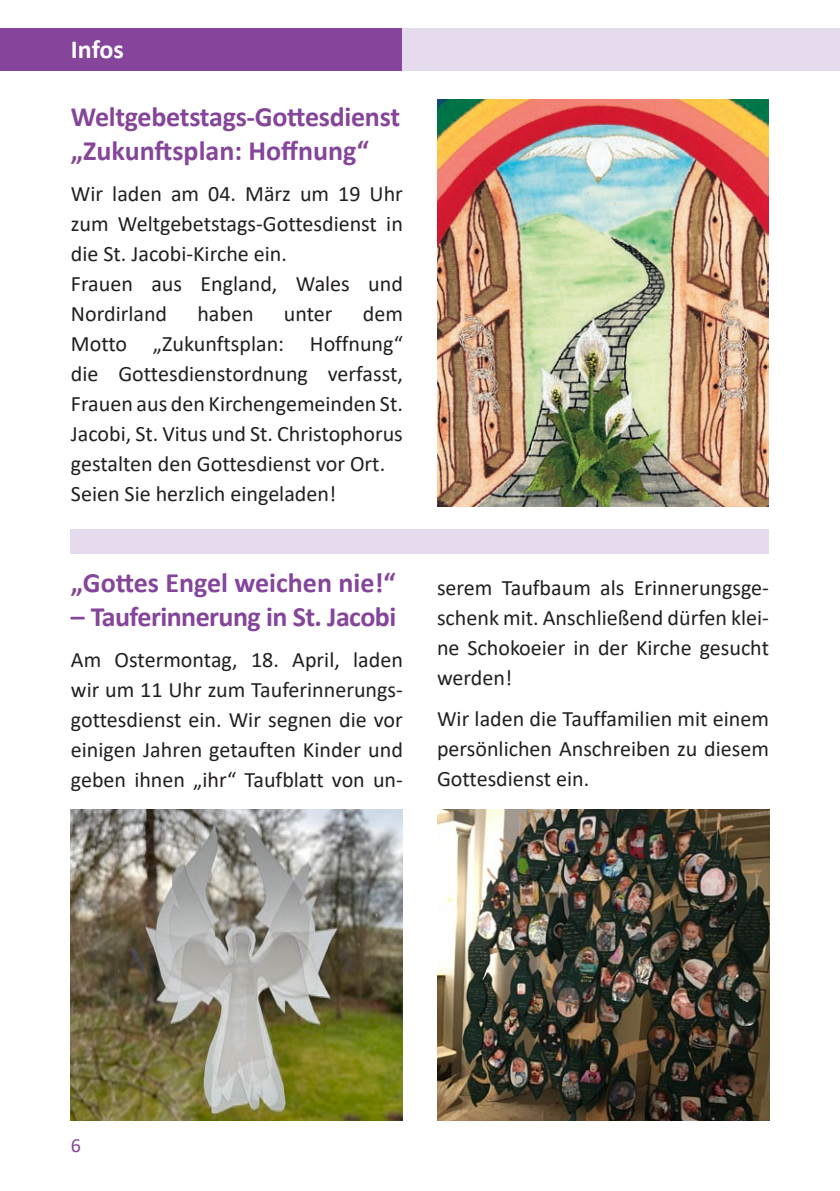
<style>
.page{position:relative;width:840px;height:1191px;background:#fff}
.page>*{position:absolute;margin:0;border:0;box-sizing:border-box;transform-origin:0 0}
.t1{font:700 28px/33.6px "Calibri";letter-spacing:-.01em;color:#85459a}
.t2{font:700 26px "Calibri";letter-spacing:-.005em;color:#fff}
.t3{font:22px/30px "Calibri";color:#231f20;text-align:justify}
</style>
<div class="page">
<div style="left:0;top:28px;width:403px;height:43px;background:#85459a"></div>
<div style="left:403px;top:28px;width:436px;height:43px;background:#e5dbec"></div>
<hr style="left:839px;top:28px;width:1px;height:43px;background:#e5dbec">
<img style="left:437px;top:99px;width:331px;height:407px">
<div style="left:71px;top:529px;width:697px;height:24px;background:#e5dbec"></div>
<img style="left:437px;top:809px;width:331px;height:311px">
<img style="left:71px;top:809px;width:332px;height:311px">
<p class="t2" style="left:71px;top:31px;width:54px">Infos</p>
<p class="t1" style="left:71px;top:100px;width:330px">Weltgebetstags-Gottesdienst „Zukunftsplan: Hoffnung“</p>
<p class="t3" style="left:71px;top:178px;width:333px;text-align:left">Wir laden am 04. März um 19 Uhr zum Weltgebetstags-Gottesdienst in die St. Jacobi-Kirche ein.<br>Frauen aus England, Wales und<br>Nordirland</p>
<p class="t3" style="left:197px;top:298px;width:58px">haben</p>
<p class="t3" style="left:284px;top:298px;width:50px">unter</p>
<p class="t3" style="left:71px;top:298px;width:333px;text-align:left;text-indent:292px">dem<br>Motto „Zukunftsplan: Hoffnung“ die Gottesdienstordnung verfasst,<br>Frauen aus den Kirchengemeinden St.<br>Jacobi, St. Vitus und St. Christophorus gestalten den Gottesdienst vor Ort.<br>Seien Sie herzlich eingeladen!</p>
<p class="t1" style="left:71px;top:566px;width:326px">„Gottes Engel weichen nie!“</p>
<p class="t1" style="left:71px;top:599px;width:326px">– Tauferinnerung in St. Jacobi</p>
<p class="t3" style="left:71px;top:644px;width:333px">Am Ostermontag, 18. April, laden wir um 11 Uhr zum Tauferinnerungs&shy;gottesdienst ein. Wir segnen die vor einigen Jahren getauften Kinder und geben ihnen „ihr“ Taufblatt von un-</p>
<p class="t3" style="left:437px;top:572px;width:333px">serem Taufbaum als Erinnerungsge&shy;schenk mit. Anschließend dürfen klei&shy;ne Schokoeier in der Kirche gesucht werden!</p>
<p class="t3" style="left:437px;top:703px;width:333px">Wir laden die Tauffamilien mit einem persönlichen Anschreiben zu diesem Gottesdienst ein.</p>
</div>
